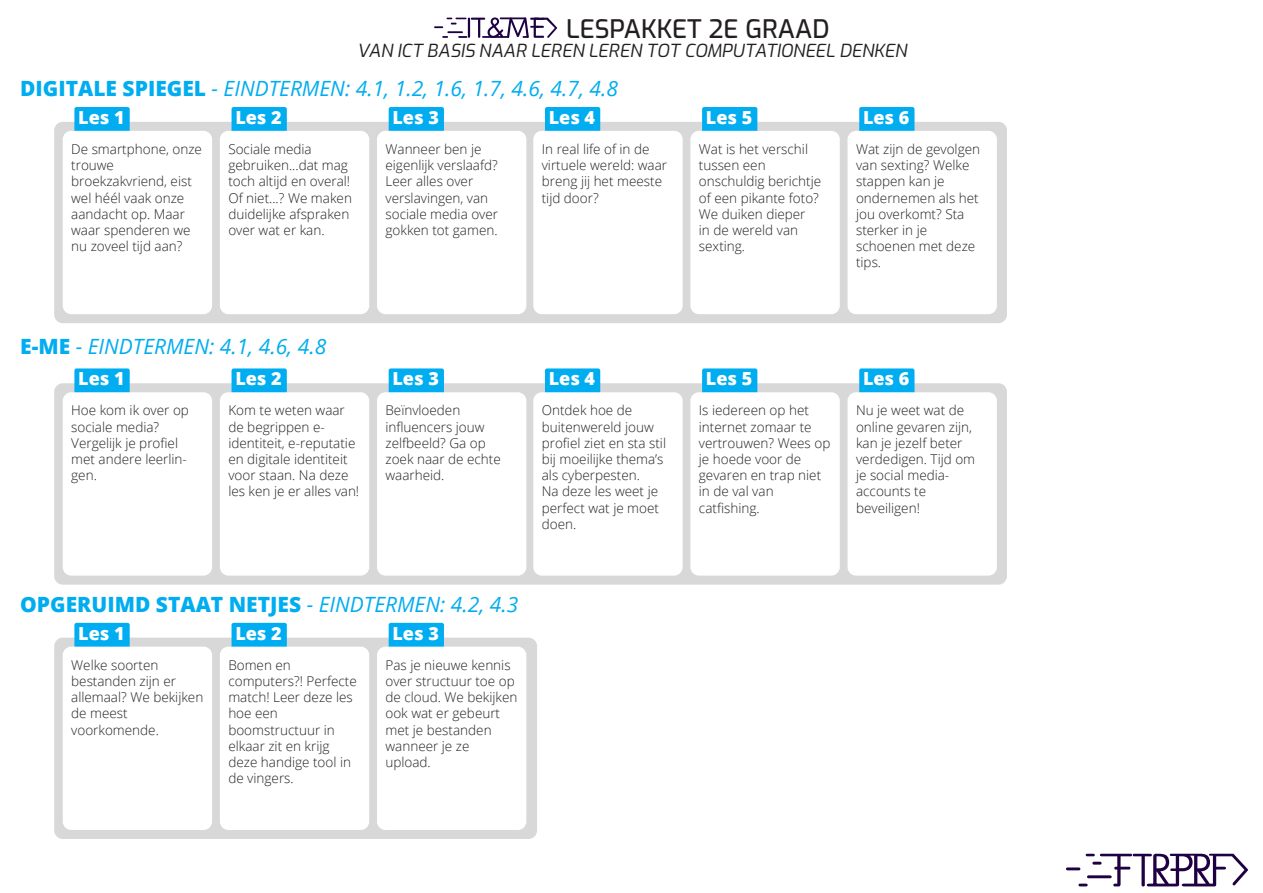
<style>
.page{position:relative;width:1263px;height:893px;background:#fff}
.page>*{position:absolute;margin:0;border:0;box-sizing:border-box;transform-origin:0 0}
.t1{font:500 25.5px "Exo";color:#231f20}
.t2{font:italic 21px "Open Sans";color:#00adf0}
.t3{font:800 21px "Open Sans";color:#00adf0}
.t4{font:800 18px "Open Sans";color:#fff}
.t5{font:italic 18px "Exo";color:#231f20}
.t6{font:300 13.5px/16.2px "Open Sans";color:#231f20}
.s1{font-weight:800;font-style:normal}
.s2{font-weight:400;font-style:italic}
</style>
<div class="page">
<svg style="left:1066px;top:853px;width:182px;height:33px"></svg>
<svg style="left:434px;top:17px;width:123px;height:21px"></svg>
<div style="left:54px;top:122px;width:953px;height:201px;background:#d8d8d8;border-radius:9px"></div>
<div style="left:54px;top:383px;width:953px;height:202px;background:#d8d8d8;border-radius:9px"></div>
<div style="left:54px;top:638px;width:483px;height:201px;background:#d8d8d8;border-radius:9px"></div>
<div style="left:74px;top:107px;width:56px;height:29px;background:#00adf0;border-radius:2px"></div>
<div style="left:74px;top:368px;width:56px;height:30px;background:#00adf0;border-radius:2px"></div>
<div style="left:74px;top:623px;width:56px;height:29px;background:#00adf0;border-radius:2px"></div>
<div style="left:545px;top:107px;width:55px;height:29px;background:#00adf0;border-radius:2px"></div>
<div style="left:545px;top:368px;width:55px;height:30px;background:#00adf0;border-radius:2px"></div>
<div style="left:232px;top:107px;width:55px;height:29px;background:#00adf0;border-radius:2px"></div>
<div style="left:232px;top:368px;width:55px;height:30px;background:#00adf0;border-radius:2px"></div>
<div style="left:232px;top:623px;width:55px;height:29px;background:#00adf0;border-radius:2px"></div>
<div style="left:702px;top:107px;width:55px;height:29px;background:#00adf0;border-radius:2px"></div>
<div style="left:702px;top:368px;width:55px;height:30px;background:#00adf0;border-radius:2px"></div>
<div style="left:389px;top:107px;width:55px;height:29px;background:#00adf0;border-radius:2px"></div>
<div style="left:389px;top:368px;width:55px;height:30px;background:#00adf0;border-radius:2px"></div>
<div style="left:389px;top:623px;width:55px;height:29px;background:#00adf0;border-radius:2px"></div>
<div style="left:859px;top:107px;width:55px;height:29px;background:#00adf0;border-radius:2px"></div>
<div style="left:859px;top:368px;width:55px;height:30px;background:#00adf0;border-radius:2px"></div>
<div style="left:63px;top:131px;width:149px;height:183px;background:#fff;border-radius:9px"></div>
<div style="left:63px;top:392px;width:149px;height:184px;background:#fff;border-radius:9px"></div>
<div style="left:63px;top:647px;width:149px;height:183px;background:#fff;border-radius:9px"></div>
<div style="left:533px;top:131px;width:150px;height:183px;background:#fff;border-radius:9px"></div>
<div style="left:533px;top:392px;width:150px;height:184px;background:#fff;border-radius:9px"></div>
<div style="left:220px;top:131px;width:149px;height:183px;background:#fff;border-radius:9px"></div>
<div style="left:220px;top:392px;width:149px;height:184px;background:#fff;border-radius:9px"></div>
<div style="left:220px;top:647px;width:149px;height:183px;background:#fff;border-radius:9px"></div>
<div style="left:690px;top:131px;width:150px;height:183px;background:#fff;border-radius:9px"></div>
<div style="left:690px;top:392px;width:150px;height:184px;background:#fff;border-radius:9px"></div>
<div style="left:377px;top:131px;width:149px;height:183px;background:#fff;border-radius:9px"></div>
<div style="left:377px;top:392px;width:149px;height:184px;background:#fff;border-radius:9px"></div>
<div style="left:377px;top:647px;width:149px;height:183px;background:#fff;border-radius:9px"></div>
<div style="left:847px;top:131px;width:150px;height:183px;background:#fff;border-radius:9px"></div>
<div style="left:847px;top:392px;width:150px;height:184px;background:#fff;border-radius:9px"></div>
<h1 class="t1" style="left:566px;top:10px;width:265px">LESPAKKET 2E GRAAD</h1>
<h3 class="t5" style="left:357px;top:37px;width:551px">VAN ICT BASIS NAAR LEREN LEREN TOT COMPUTATIONEEL DENKEN</h3>
<h2 class="t2" style="left:20px;top:74px;width:599px"><span class="s1">DIGITALE SPIEGEL</span> - EINDTERMEN: 4.1, 1.2, 1.6, 1.7, 4.6, 4.7, 4.8</h2>
<h3 class="t4" style="left:78px;top:104px;width:48px">Les 1</h3>
<p class="t6" style="left:71px;top:141px;width:132px">De smartphone, onze trouwe broekzakvriend, eist wel héél vaak onze aandacht op. Maar waar spenderen we nu zoveel tijd aan?</p>
<h3 class="t4" style="left:235px;top:104px;width:48px">Les 2</h3>
<p class="t6" style="left:228px;top:141px;width:125px">Sociale media gebruiken...dat mag toch altijd en overal!<br>Of niet...? We maken duidelijke afspraken over wat er kan.</p>
<h3 class="t4" style="left:392px;top:104px;width:48px">Les 3</h3>
<p class="t6" style="left:385px;top:141px;width:114px">Wanneer ben je eigenlijk verslaafd?<br>Leer alles over verslavingen, van sociale media over gokken tot gamen.</p>
<h3 class="t4" style="left:549px;top:104px;width:48px">Les 4</h3>
<p class="t6" style="left:542px;top:141px;width:127px">In real life of in de virtuele wereld: waar breng jij het meeste tijd door?</p>
<h2 class="t2" style="left:20px;top:332px;width:308px"><span class="s1">E-ME</span> - EINDTERMEN: 4.1, 4.6, 4.8</h2>
<h3 class="t4" style="left:78px;top:365px;width:48px">Les 1</h3>
<h3 class="t4" style="left:235px;top:365px;width:48px">Les 2</h3>
<h3 class="t4" style="left:392px;top:365px;width:48px">Les 3</h3>
<h3 class="t4" style="left:549px;top:365px;width:48px">Les 4</h3>
<p class="t6" style="left:71px;top:402px;width:119px">Hoe kom ik over op sociale media?<br>Vergelijk je profiel met andere leerlin&shy;gen.</p>
<p class="t6" style="left:228px;top:402px;width:132px">Kom te weten waar de begrippen e&shy;identiteit, e-reputatie en digitale identiteit voor staan. Na deze les ken je er alles van!</p>
<p class="t6" style="left:385px;top:402px;width:117px">Beïnvloeden influencers jouw zelfbeeld? Ga op zoek naar de echte waarheid.</p>
<p class="t6" style="left:542px;top:402px;width:126px">Ontdek hoe de buitenwereld jouw profiel ziet en sta stil bij moeilijke thema’s als cyberpesten.<br>Na deze les weet je perfect wat je moet doen.</p>
<h2 class="t3" style="left:20px;top:588px;width:500px">OPGERUIMD STAAT NETJES <span class="s2">- EINDTERMEN: 4.2, 4.3</span></h2>
<h3 class="t4" style="left:78px;top:620px;width:48px">Les 1</h3>
<p class="t6" style="left:71px;top:656px;width:134px">Welke soorten bestanden zijn er allemaal? We bekijken de meest voorkomende.</p>
<h3 class="t4" style="left:235px;top:620px;width:48px">Les 2</h3>
<p class="t6" style="left:228px;top:656px;width:130px">Bomen en computers?! Perfecte match! Leer deze les hoe een boomstructuur in elkaar zit en krijg deze handige tool in de vingers.</p>
<h3 class="t4" style="left:392px;top:620px;width:48px">Les 3</h3>
<p class="t6" style="left:385px;top:656px;width:134px">Pas je nieuwe kennis over structuur toe op de cloud. We bekijken ook wat er gebeurt met je bestanden wanneer je ze upload.</p>
<h3 class="t4" style="left:706px;top:104px;width:48px">Les 5</h3>
<p class="t6" style="left:699px;top:141px;width:124px">Wat is het verschil tussen een onschuldig berichtje of een pikante foto?<br>We duiken dieper<br>in de wereld van sexting.</p>
<h3 class="t4" style="left:863px;top:104px;width:48px">Les 6</h3>
<p class="t6" style="left:856px;top:141px;width:126px">Wat zijn de gevolgen van sexting? Welke stappen kan je ondernemen als het jou overkomt? Sta sterker in je schoenen met deze tips.</p>
<h3 class="t4" style="left:706px;top:365px;width:48px">Les 5</h3>
<p class="t6" style="left:699px;top:402px;width:133px">Is iedereen op het internet zomaar te vertrouwen? Wees op je hoede voor de gevaren en trap niet in de val van catfishing.</p>
<h3 class="t4" style="left:863px;top:365px;width:48px">Les 6</h3>
<p class="t6" style="left:856px;top:402px;width:121px">Nu je weet wat de online gevaren zijn, kan je jezelf beter verdedigen. Tijd om je social media&shy;accounts te beveiligen!</p>
</div>
